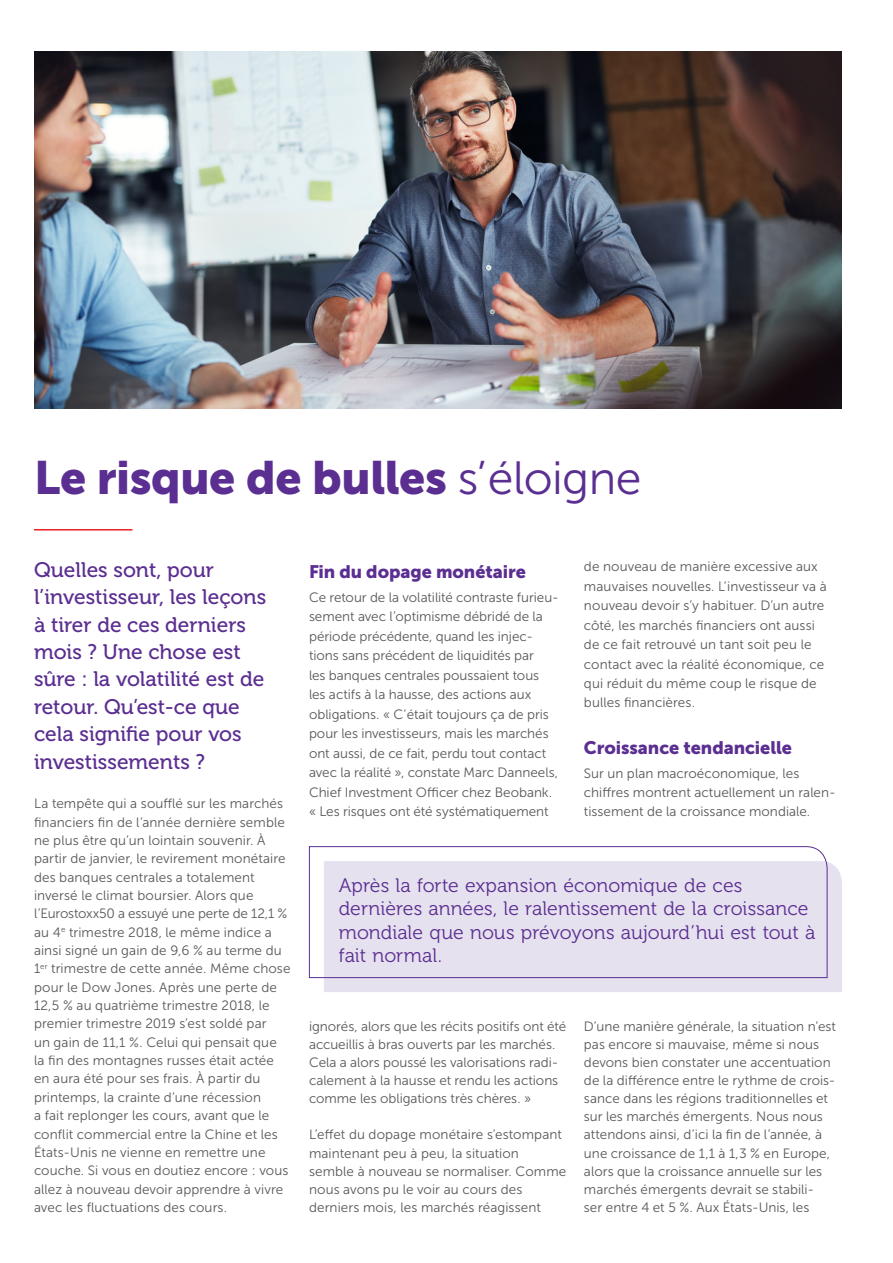
<style>
.page{position:relative;width:893px;height:1263px;background:#fff}
.page>*{position:absolute;margin:0;border:0;box-sizing:border-box;transform-origin:0 0}
.t1{font:46.5px "Museo Sans 900";letter-spacing:-.01em;color:#5b2e91}
.t2{font:21px/27.3px "Museo 500";color:#5b2e91}
.Normal_e{font:19.5px/23.4px "Museo 300";color:#5b2e91}
.titre_c15{font:18px "Museo Sans 900";letter-spacing:-.005em;color:#5b2e91}
.body_c_8_5_10_5{font:13.5px/18.3px "Museo Sans 300";color:#57585a}
.s1{font-family:"Museo Sans 300"}
</style>
<div class="page">
<hr style="left:34px;top:529px;width:99px;height:1px;background:#ee1d23">
<div style="left:324px;top:862px;width:518px;height:130px;background:#e6e1ef"></div>
<svg style="left:309px;top:846px;width:519px;height:132px;background:#e6e1ef"></svg>
<img style="left:34px;top:51px;width:808px;height:357px">
<p class="t1" style="left:34px;top:451px;width:609px">Le risque de bulles <span class="s1">s’éloigne</span></p>
<p class="t2" style="left:34px;top:556px;width:234px">Quelles sont, pour l’investisseur, les leçons à tirer de ces derniers mois ? Une chose est sûre : la volatilité est de retour. Qu’est-ce que cela signifie pour vos investissements ?</p>
<p class="body_c_8_5_10_5" style="left:34px;top:794px;width:258px">La tempête qui a soufflé sur les marchés financiers fin de l’année dernière semble ne plus être qu’un lointain souvenir. À partir de janvier, le revirement monétaire des banques centrales a totalement inversé le climat boursier. Alors que l’Eurostoxx50 a essuyé une perte de 12,1 % au 4<sup>e</sup> trimestre 2018, le même indice a ainsi signé un gain de 9,6 % au terme du 1<sup>er</sup> trimestre de cette année. Même chose pour le Dow Jones. Après une perte de 12,5 % au quatrième trimestre 2018, le premier trimestre 2019 s’est soldé par<br>un gain de 11,1 %. Celui qui pensait que la fin des montagnes russes était actée en aura été pour ses frais. À partir du printemps, la crainte d’une récession<br>a fait replonger les cours, avant que le conflit commercial entre la Chine et les États-Unis ne vienne en remettre une couche. Si vous en doutiez encore : vous allez à nouveau devoir apprendre à vivre avec les fluctuations des cours.</p>
<p class="titre_c15" style="left:309px;top:562px;width:218px">Fin du dopage monétaire</p>
<p class="body_c_8_5_10_5" style="left:309px;top:588px;width:251px;line-height:19.5px">Ce retour de la volatilité contraste furieu&shy;sement avec l’optimisme débridé de la période précédente, quand les injec&shy;tions sans précédent de liquidités par<br>les banques centrales poussaient tous les actifs à la hausse, des actions aux obligations. « C’était toujours ça de pris pour les investisseurs, mais les marchés ont aussi, de ce fait, perdu tout contact avec la réalité », constate Marc Danneels, Chief Investment Officer chez Beobank. « Les risques ont été systématiquement</p>
<p class="body_c_8_5_10_5" style="left:584px;top:557px;width:244px;line-height:19.5px">de nouveau de manière excessive aux mauvaises nouvelles. L’investisseur va à nouveau devoir s’y habituer. D’un autre côté, les marchés financiers ont aussi de ce fait retrouvé un tant soit peu le contact avec la réalité économique, ce qui réduit du même coup le risque de bulles financières.</p>
<p class="titre_c15" style="left:584px;top:737px;width:209px">Croissance tendancielle</p>
<p class="body_c_8_5_10_5" style="left:584px;top:763px;width:253px;line-height:19.5px">Sur un plan macroéconomique, les chiffres montrent actuellement un ralen&shy;tissement de la croissance mondiale.</p>
<p class="Normal_e" style="left:339px;top:874px;width:478px">Après la forte expansion économique de ces dernières années, le ralentissement de la croissance mondiale que nous prévoyons aujourd’hui est tout à fait normal.</p>
<p class="body_c_8_5_10_5" style="left:309px;top:1017px;width:259px">ignorés, alors que les récits positifs ont été accueillis à bras ouverts par les marchés.<br>Cela a alors poussé les valorisations radi&shy;calement à la hausse et rendu les actions comme les obligations très chères. »</p>
<p class="body_c_8_5_10_5" style="left:309px;top:1126px;width:259px">L’effet du dopage monétaire s’estompant maintenant peu à peu, la situation semble à nouveau se normaliser. Comme nous avons pu le voir au cours des derniers mois, les marchés réagissent</p>
<p class="body_c_8_5_10_5" style="left:584px;top:1017px;width:254px">D’une manière générale, la situation n’est pas encore si mauvaise, même si nous devons bien constater une accentuation de la différence entre le rythme de crois&shy;sance dans les régions traditionnelles et sur les marchés émergents. Nous nous attendons ainsi, d’ici la fin de l’année, à une croissance de 1,1 à 1,3 % en Europe, alors que la croissance annuelle sur les marchés émergents devrait se stabili-<br>ser entre 4 et 5 %. Aux États-Unis, les</p>
</div>
